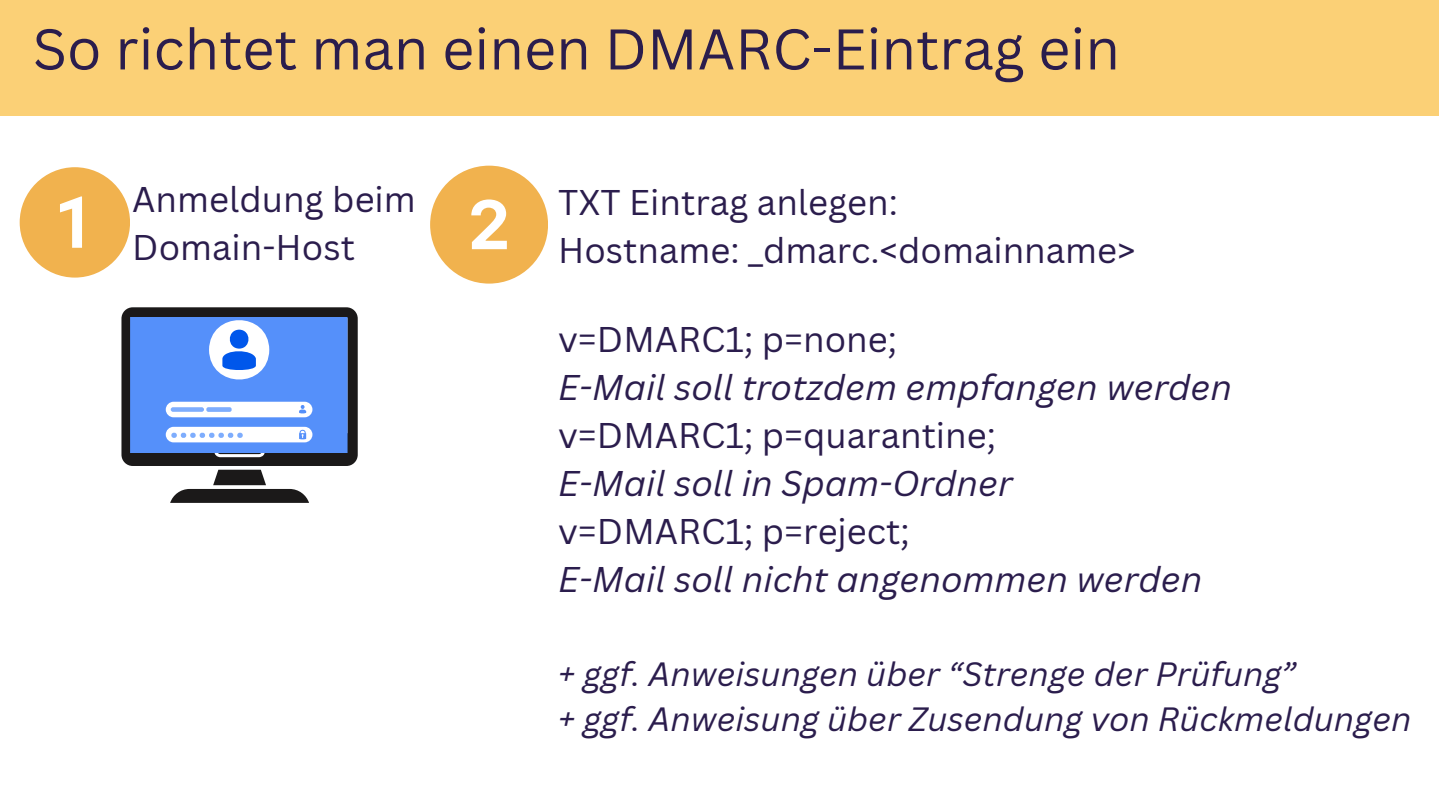
<style>
.page{position:relative;width:1440px;height:810px;background:#fff}
.page>*{position:absolute;margin:0;border:0;box-sizing:border-box;transform-origin:0 0}
.t1{font:56px "Canva Sans";color:#2b1d4d}
.t2{font:34.8px/48px "Canva Sans";color:#2b1d4d}
.t3{font:italic 34.8px "Canva Sans";color:#2b1d4d}
.t4{font:italic 32.8px "Canva Sans";color:#2b1d4d}
</style>
<div class="page">
<svg style="left:20px;top:167px;width:110px;height:110px"></svg>
<svg style="left:430px;top:166px;width:118px;height:117px"></svg>
<svg style="left:121px;top:307px;width:237px;height:196px"></svg>
<div style="left:0;top:0;width:1439px;height:116px;background:#fbd076"></div>
<h1 class="t1" style="left:33px;top:10px;width:1089px">So richtet man einen DMARC-Eintrag ein</h1>
<p class="t2" style="left:132px;top:174px;width:285px">Anmeldung beim<br>Domain-Host</p>
<p class="t2" style="left:558px;top:177px;width:341px">TXT Eintrag anlegen:</p>
<p class="t2" style="left:558px;top:225px;width:579px">Hostname: _dmarc.&lt;domainname&gt;</p>
<p class="t2" style="left:558px;top:314px;width:340px">v=DMARC1; p=none;</p>
<p class="t3" style="left:558px;top:363px;width:675px">E-Mail soll trotzdem empfangen werden</p>
<p class="t2" style="left:558px;top:410px;width:439px">v=DMARC1; p=quarantine;</p>
<p class="t3" style="left:558px;top:459px;width:456px">E-Mail soll in Spam-Ordner</p>
<p class="t2" style="left:558px;top:506px;width:353px">v=DMARC1; p=reject;</p>
<p class="t3" style="left:558px;top:555px;width:646px">E-Mail soll nicht angenommen werden</p>
<p class="t4" style="left:558px;top:651px;width:740px">+ ggf. Anweisungen über “Strenge der Prüfung”</p>
<p class="t4" style="left:558px;top:696px;width:855px">+ ggf. Anweisung über Zusendung von Rückmeldungen</p>
</div>
